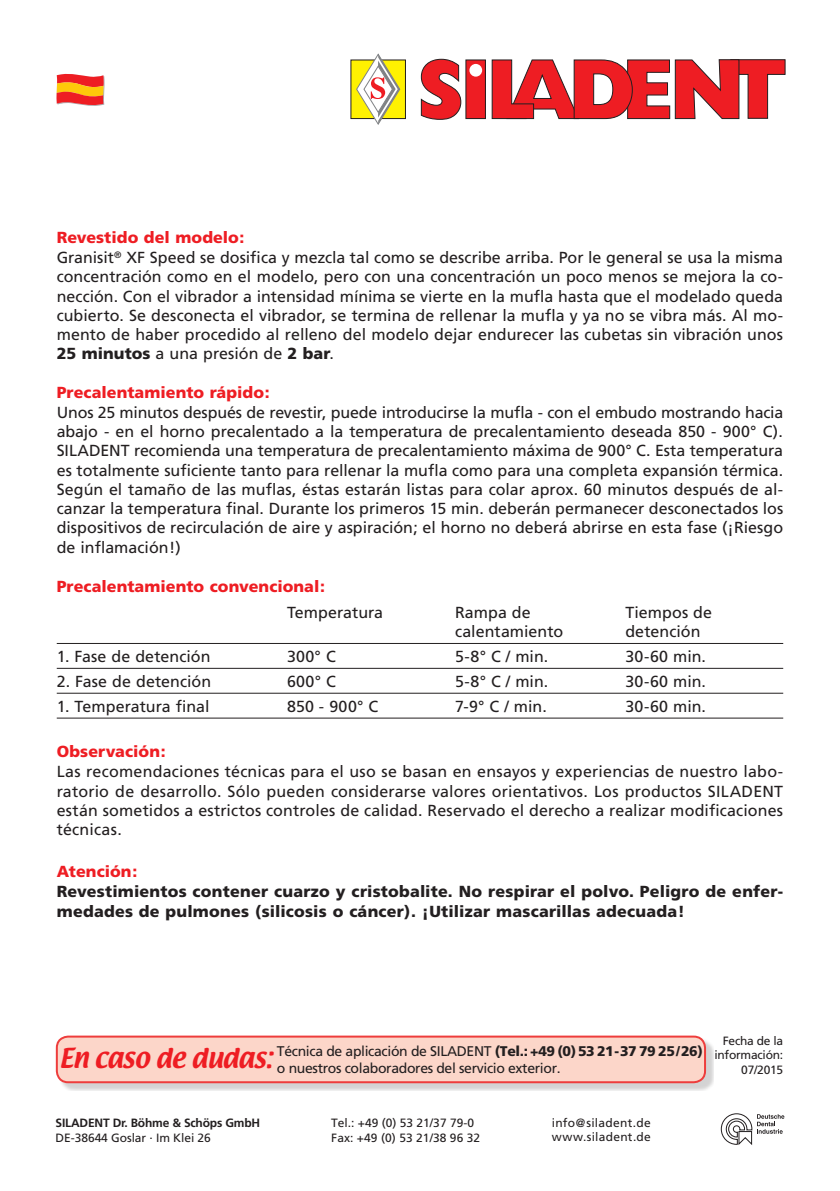
<style>
.page{position:relative;width:840px;height:1191px;background:#fff}
.page>*{position:absolute;margin:0;border:0;box-sizing:border-box;transform-origin:0 0}
.t1{font:24px "Textile";letter-spacing:-.02em;color:#ee1d23}
.t2{font:16px/19.2px "Frutiger";color:#231f20;text-align:justify}
.t3{font:900 16px/19.2px "Frutiger";letter-spacing:.015em;color:#231f20}
.t4{font:900 16px "Frutiger";letter-spacing:.005em;color:#ee1d23}
.t5{font:14px/16.8px "Frutiger";letter-spacing:-.025em;color:#231f20}
.t6{font:12px/14.4px "Frutiger";color:#231f20}
.t7{font:12px/14.4px "Frutiger";letter-spacing:.02em;color:#231f20}
.t8{font:12px/14.4px "Frutiger";letter-spacing:-.02em;color:#231f20;text-align:right}
.t9{font:700 12px "Frutiger";letter-spacing:-.015em;color:#231f20}
.s1{font-weight:900;color:#ee1d23}
.s2{font-weight:900}
</style>
<div class="page">
<svg style="left:720px;top:1113px;width:64px;height:32px"></svg>
<svg style="left:420px;top:59px;width:41px;height:61px"></svg>
<div style="left:465px;top:60px;width:20px;height:59px;background:#ee1d23"></div>
<svg style="left:491px;top:59px;width:294px;height:60px"></svg>
<div style="left:469px;top:64px;width:13px;height:13px;background:#fff;border-radius:50%"></div>
<div style="left:351px;top:60px;width:54px;height:59px;background:#fff101"></div>
<svg style="left:355px;top:53px;width:45px;height:72px"></svg>
<svg style="left:56px;top:73px;width:49px;height:33px;background:#f17342"></svg>
<div style="left:59px;top:1038px;width:654px;height:53px;background:#231f20;opacity:.2"></div>
<div style="left:57px;top:1036px;width:647px;height:46px;background:#fcd6c9;border-radius:11px"></div>
<div style="left:56px;top:1035px;width:649px;height:48px;border:2px solid #ee3d3c;border-radius:11px"></div>
<hr style="left:57px;top:643px;width:725px;height:1px;background:#231f20">
<hr style="left:57px;top:668px;width:725px;height:1px;background:#231f20">
<hr style="left:57px;top:692px;width:725px;height:1px;background:#231f20">
<hr style="left:57px;top:717px;width:725px;height:1px;background:#231f20">
<p class="t2" style="left:57px;top:228px;width:727px;text-align:left"><span class="s1">Revestido del modelo:<br></span>Granisit<sup>®</sup> XF Speed se dosifica y mezcla tal como se describe arriba. Por le general se usa la misma concentración como en el modelo, pero con una concentración un poco menos se mejora la co&shy;nección. Con el vibrador a intensidad mínima se vierte en la mufla hasta que el modelado queda cubierto. Se desconecta el vibrador, se termina de rellenar la mufla y ya no se vibra más. Al mo&shy;mento de haber procedido al relleno del modelo dejar endurecer las cubetas sin vibración unos <span class="s2">25 minutos</span> a una presión de <span class="s2">2 bar</span>.</p>
<p class="t4" style="left:57px;top:382px;width:214px">Precalentamiento rápido:</p>
<p class="t2" style="left:57px;top:403px;width:727px">Unos 25 minutos después de revestir, puede introducirse la mufla - con el embudo mostrando hacia abajo - en el horno precalentado a la temperatura de precalentamiento deseada 850 - 900° C).<br>SILADENT recomienda una temperatura de precalentamiento máxima de 900° C. Esta temperatura es totalmente suficiente tanto para rellenar la mufla como para una completa expansión térmica.<br>Según el tamaño de las muflas, éstas estarán listas para colar aprox. 60 minutos después de al&shy;canzar la temperatura final. Durante los primeros 15 min. deberán permanecer desconectados los dispositivos de recirculación de aire y aspiración; el horno no deberá abrirse en esta fase (¡Riesgo de inflamación!)</p>
<p class="t4" style="left:57px;top:577px;width:269px">Precalentamiento convencional:</p>
<p class="t2" style="left:287px;top:603px;width:98px">Temperatura</p>
<p class="t2" style="left:455px;top:603px;width:77px">Rampa de</p>
<p class="t2" style="left:625px;top:603px;width:88px">Tiempos de</p>
<p class="t2" style="left:455px;top:622px;width:109px">calentamiento</p>
<p class="t2" style="left:625px;top:622px;width:77px">detención</p>
<p class="t2" style="left:57px;top:647px;width:155px">1. Fase de detención</p>
<p class="t2" style="left:287px;top:647px;width:50px">300° C</p>
<p class="t2" style="left:455px;top:647px;width:95px">5-8° C / min.</p>
<p class="t2" style="left:625px;top:647px;width:82px">30-60 min.</p>
<p class="t2" style="left:57px;top:672px;width:156px">2. Fase de detención</p>
<p class="t2" style="left:287px;top:672px;width:50px">600° C</p>
<p class="t2" style="left:455px;top:672px;width:95px">5-8° C / min.</p>
<p class="t2" style="left:625px;top:672px;width:82px">30-60 min.</p>
<p class="t2" style="left:57px;top:697px;width:154px">1. Temperatura final</p>
<p class="t2" style="left:287px;top:697px;width:93px">850 - 900° C</p>
<p class="t2" style="left:455px;top:697px;width:93px">7-9° C / min.</p>
<p class="t2" style="left:625px;top:697px;width:82px">30-60 min.</p>
<p class="t4" style="left:57px;top:742px;width:110px">Observación:</p>
<p class="t2" style="left:57px;top:762px;width:727px">Las recomendaciones técnicas para el uso se basan en ensayos y experiencias de nuestro labo&shy;ratorio de desarrollo. Sólo pueden considerarse valores orientativos. Los productos SILADENT están sometidos a estrictos controles de calidad. Reservado el derecho a realizar modificaciones técnicas.</p>
<p class="t4" style="left:57px;top:861px;width:82px">Atención:</p>
<p class="t3" style="left:57px;top:882px;width:727px">Revestimientos contener cuarzo y cristobalite. No respirar el polvo. Peligro de enfer&shy;medades de pulmones (silicosis o cáncer). ¡Utilizar mascarillas adecuada!</p>
<h1 class="t1" style="left:59px;top:1041px;width:215px">En caso de dudas:</h1>
<p class="t5" style="left:277px;top:1042px;width:427px">Técnica de aplicación de SILADENT <span class="s2">(Tel.: +49 (0) 53 21-37 79 25/26) </span>o nuestros colaboradores del servicio exterior.</p>
<p class="t8" style="left:714px;top:1033px;width:70px">Fecha de la información:<br>07/2015</p>
<p class="t9" style="left:56px;top:1116px;width:206px">SILADENT Dr. Böhme &amp; Schöps GmbH</p>
<p class="t6" style="left:56px;top:1130px;width:157px">DE-38644 Goslar . Im Klei 26</p>
<p class="t6" style="left:331px;top:1115px;width:150px">Tel.: +49 (0) 53 21/37 79-0<br>Fax: +49 (0) 53 21/38 96 32</p>
<p class="t7" style="left:551px;top:1115px;width:101px">info@siladent.de www.siladent.de</p>
</div>
